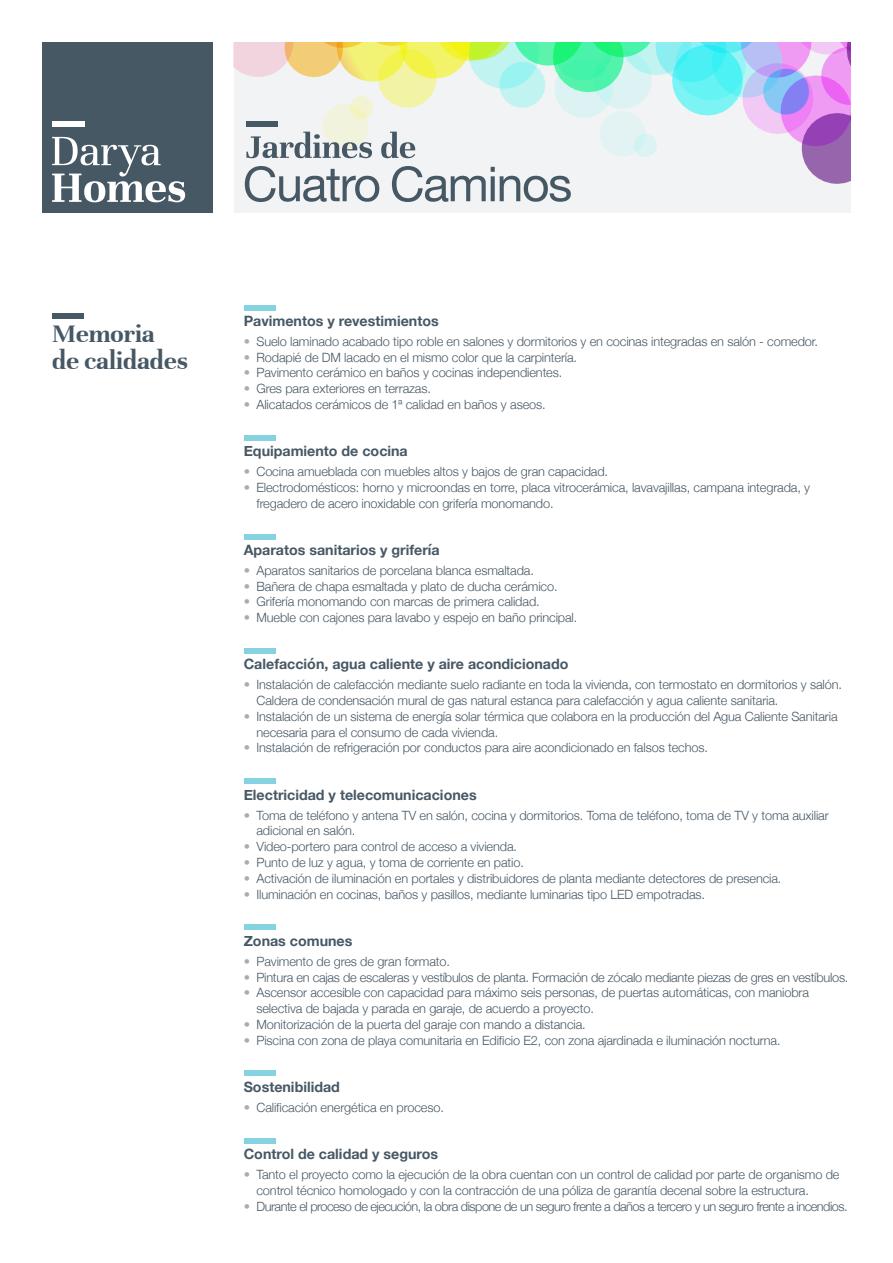
<style>
.page{position:relative;width:893px;height:1263px;background:#fff}
.page>*{position:absolute;margin:0;border:0;box-sizing:border-box;transform-origin:0 0}
.t1{font:700 27px "Unna";color:#475865}
.t2{font:700 14.25px "Helvetica Neue";color:#475865}
.t3{font:300 12.75px/15.8px "Helvetica Neue";letter-spacing:-.01em;color:#475865}
.t4{font:300 12.75px "Helvetica Neue";letter-spacing:-.04em;color:#475865}
.s1{font-family:"Rotis Semi Serif Std";font-weight:400;color:#a5adb6}
</style>
<div class="page">
<div style="left:234px;top:43px;width:616px;height:170px;background:#f2f3f4"></div>
<div style="left:43px;top:43px;width:170px;height:170px;background:#475865"></div>
<div style="left:52px;top:122px;width:33px;height:5px;background:#fff"></div>
<svg style="left:52px;top:137px;width:133px;height:65px"></svg>
<div style="left:52px;top:313px;width:32px;height:5px;background:#475865"></div>
<div style="left:244px;top:305px;width:32px;height:5px;background:#85d3e1"></div>
<div style="left:244px;top:435px;width:32px;height:5px;background:#85d3e1"></div>
<div style="left:244px;top:534px;width:32px;height:5px;background:#85d3e1"></div>
<div style="left:244px;top:648px;width:32px;height:6px;background:#85d3e1"></div>
<div style="left:244px;top:779px;width:32px;height:5px;background:#85d3e1"></div>
<div style="left:244px;top:925px;width:32px;height:5px;background:#85d3e1"></div>
<div style="left:244px;top:1071px;width:32px;height:5px;background:#85d3e1"></div>
<div style="left:244px;top:1138px;width:32px;height:5px;background:#85d3e1"></div>
<svg style="left:234px;top:43px;width:616px;height:159px"></svg>
<p class="t1" style="left:52px;top:318px;width:104px">Memoria</p>
<p class="t1" style="left:52px;top:345px;width:137px">de calidades</p>
<p class="t2" style="left:244px;top:310px;width:196px">Pavimentos y revestimientos</p>
<p class="t3" style="left:244px;top:333px;width:576px"><span class="s1">•</span> Suelo laminado acabado tipo roble en salones y dormitorios y en cocinas integradas en salón - comedor.</p>
<p class="t3" style="left:244px;top:348px;width:335px"><span class="s1">•</span> Rodapié de DM lacado en el mismo color que la carpintería.</p>
<p class="t3" style="left:244px;top:364px;width:320px"><span class="s1">•</span> Pavimento cerámico en baños y cocinas independientes.</p>
<p class="t3" style="left:244px;top:380px;width:189px"><span class="s1">•</span> Gres para exteriores en terrazas.</p>
<p class="t3" style="left:244px;top:396px;width:303px"><span class="s1">•</span> Alicatados cerámicos de 1ª calidad en baños y aseos.</p>
<p class="t2" style="left:244px;top:440px;width:166px">Equipamiento de cocina</p>
<p class="t3" style="left:244px;top:463px;width:366px"><span class="s1">•</span> Cocina amueblada con muebles altos y bajos de gran capacidad.</p>
<p class="t3" style="left:256px;top:479px;width:555px;text-indent:-13px"><span class="s1">•</span> Electrodomésticos: horno y microondas en torre, placa vitrocerámica, lavavajillas, campana integrada, y fregadero de acero inoxidable con grifería monomando.</p>
<p class="t2" style="left:244px;top:539px;width:198px">Aparatos sanitarios y grifería</p>
<p class="t3" style="left:244px;top:562px;width:292px"><span class="s1">•</span> Aparatos sanitarios de porcelana blanca esmaltada.</p>
<p class="t3" style="left:244px;top:577px;width:315px"><span class="s1">•</span> Bañera de chapa esmaltada y plato de ducha cerámico.</p>
<p class="t3" style="left:244px;top:593px;width:297px"><span class="s1">•</span> Grifería monomando con marcas de primera calidad.</p>
<p class="t3" style="left:244px;top:609px;width:335px"><span class="s1">•</span> Mueble con cajones para lavabo y espejo en baño principal.</p>
<p class="t2" style="left:244px;top:653px;width:326px">Calefacción, agua caliente y aire acondicionado</p>
<p class="t3" style="left:256px;top:676px;width:587px;text-indent:-13px"><span class="s1">•</span> Instalación de calefacción mediante suelo radiante en toda la vivienda, con termostato en dormitorios y salón.<br>Caldera de condensación mural de gas natural estanca para calefacción y agua caliente sanitaria.</p>
<p class="t3" style="left:256px;top:708px;width:583px;text-indent:-13px"><span class="s1">•</span> Instalación de un sistema de energía solar térmica que colabora en la producción del Agua Caliente Sanitaria necesaria para el consumo de cada vivienda.</p>
<p class="t3" style="left:244px;top:739px;width:466px"><span class="s1">•</span> Instalación de refrigeración por conductos para aire acondicionado en falsos techos.</p>
<p class="t2" style="left:244px;top:783px;width:234px">Electricidad y telecomunicaciones</p>
<p class="t3" style="left:256px;top:806px;width:574px;text-indent:-13px"><span class="s1">•</span> Toma de teléfono y antena TV en salón, cocina y dormitorios. Toma de teléfono, toma de TV y toma auxiliar adicional en salón.</p>
<p class="t3" style="left:244px;top:838px;width:275px"><span class="s1">•</span> Video-portero para control de acceso a vivienda.</p>
<p class="t3" style="left:244px;top:854px;width:282px"><span class="s1">•</span> Punto de luz y agua, y toma de corriente en patio.</p>
<p class="t3" style="left:244px;top:869px;width:539px"><span class="s1">•</span> Activación de iluminación en portales y distribuidores de planta mediante detectores de presencia.</p>
<p class="t3" style="left:244px;top:885px;width:463px"><span class="s1">•</span> Iluminación en cocinas, baños y pasillos, mediante luminarias tipo LED empotradas.</p>
<p class="t2" style="left:244px;top:929px;width:110px">Zonas comunes</p>
<p class="t3" style="left:244px;top:952px;width:208px"><span class="s1">•</span> Pavimento de gres de gran formato.</p>
<p class="t3" style="left:244px;top:968px;width:606px"><span class="s1">•</span> Pintura en cajas de escaleras y vestíbulos de planta. Formación de zócalo mediante piezas de gres en vestíbulos.</p>
<p class="t3" style="left:256px;top:984px;width:554px;text-indent:-13px"><span class="s1">•</span> Ascensor accesible con capacidad para máximo seis personas, de puertas automáticas, con maniobra selectiva de bajada y parada en garaje, de acuerdo a proyecto.</p>
<p class="t3" style="left:244px;top:1015px;width:343px"><span class="s1">•</span> Monitorización de la puerta del garaje con mando a distancia.</p>
<p class="t3" style="left:244px;top:1031px;width:538px"><span class="s1">•</span> Piscina con zona de playa comunitaria en Edificio E2, con zona ajardinada e iluminación nocturna.</p>
<p class="t2" style="left:244px;top:1075px;width:98px">Sostenibilidad</p>
<p class="t3" style="left:244px;top:1098px;width:202px"><span class="s1">•</span> Calificación energética en proceso.</p>
<p class="t2" style="left:244px;top:1143px;width:196px">Control de calidad y seguros</p>
<p class="t3" style="left:256px;top:1166px;width:585px;text-indent:-13px"><span class="s1">•</span> Tanto el proyecto como la ejecución de la obra cuentan con un control de calidad por parte de organismo de control técnico homologado y con la contracción de una póliza de garantía decenal sobre la estructura.</p>
<p class="t4" style="left:244px;top:1196px;width:605px"><span class="s1">•</span> Durante el proceso de ejecución, la obra dispone de un seguro frente a daños a tercero y un seguro frente a incendios.</p>
</div>
